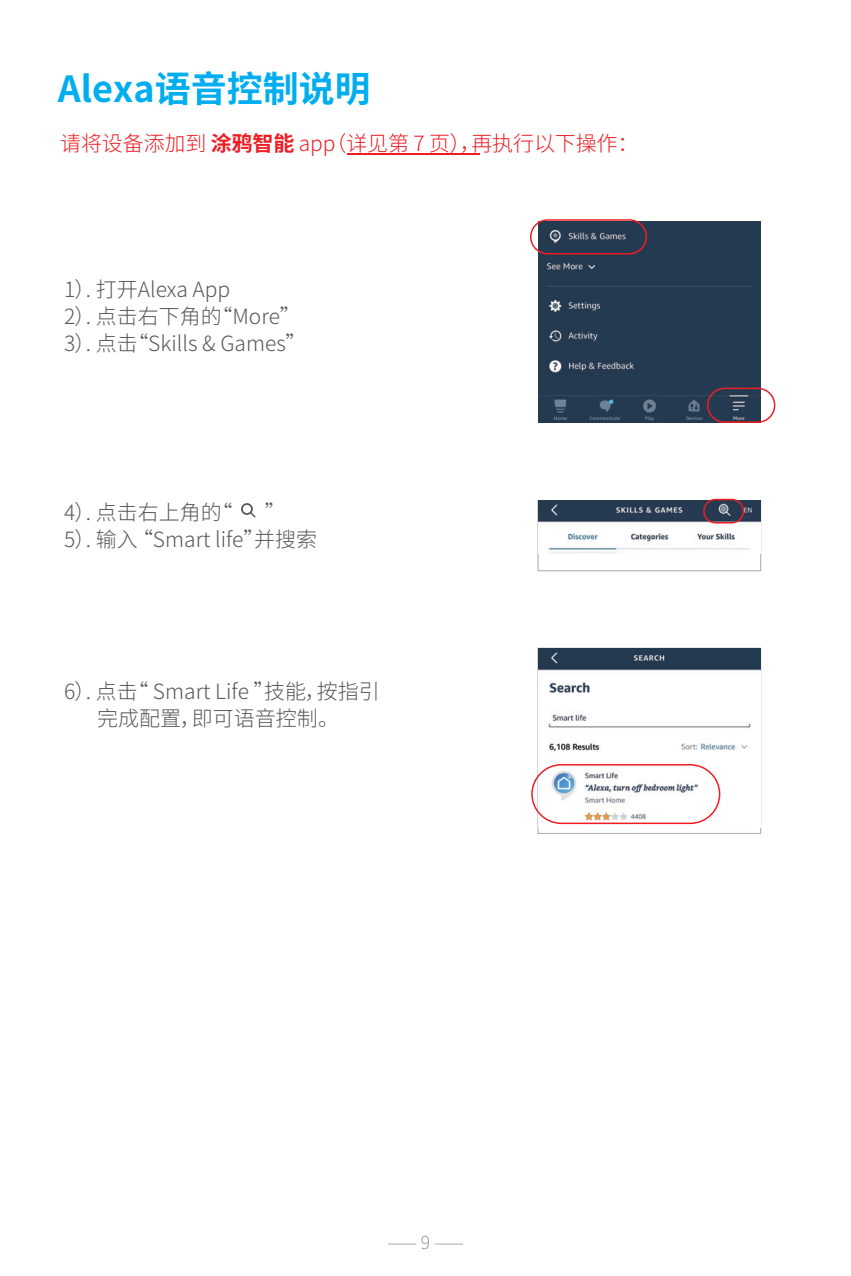
<style>
.page{position:relative;width:851px;height:1276px;background:#fff}
.page>*{position:absolute;margin:0;border:0;box-sizing:border-box;transform-origin:0 0}
.t1{font:700 36px "Source Han Sans CN";color:#00aeef}
.t2{font:300 21px/27px "Source Han Sans CN";color:#57585a}
.t3{font:300 21px "Source Han Sans CN";letter-spacing:-.005em;color:#ee1d23}
.t4{font:200 18px "Source Han Sans CN";color:#6c6d70}
.s1{font-weight:700}
</style>
<div class="page">
<svg style="left:241px;top:503px;width:14px;height:14px"></svg>
<hr style="left:347px;top:153px;width:133px;height:1px;background:#ee1d23">
<img style="left:538px;top:222px;width:222px;height:200px">
<div style="left:707px;top:388px;width:68px;height:35px;border:2px solid #ee1d23;border-radius:17px"></div>
<div style="left:530px;top:219px;width:117px;height:35px;border:2px solid #ee1d23;border-radius:17px"></div>
<img style="left:538px;top:648px;width:222px;height:177px">
<div style="left:531px;top:764px;width:189px;height:60px;border:2px solid #ee1d23;border-radius:29px"></div>
<div style="left:537px;top:500px;width:223px;height:71px;border:1px solid #a8a9ad"></div>
<img style="left:538px;top:500px;width:222px;height:53px">
<div style="left:703px;top:499px;width:41px;height:24px;border:2px solid #ee1d23;border-radius:12px"></div>
<h1 class="t1" style="left:58px;top:68px;width:314px">Alexa语音控制说明</h1>
<p class="t3" style="left:60px;top:131px;width:579px">请将设备添加到 <span class="s1">涂鸦智能</span> app（详见第 7 页），再执行以下操作：</p>
<p class="t2" style="left:64px;top:276px;width:244px">1）. 打开Alexa App<br>2）. 点击右下角的“More”<br>3）. 点击“Skills &amp; Games”</p>
<p class="t2" style="left:64px;top:499px;width:170px">4）. 点击右上角的“</p>
<p class="t2" style="left:64px;top:499px;width:254px;text-indent:201px">”<br>5）. 输入 “Smart life”并搜索</p>
<p class="t2" style="left:64px;top:678px;width:317px;text-align:center">6）. 点击“ Smart Life ”技能，按指引完成配置，即可语音控制。</p>
<p class="t4" style="left:387px;top:1232px;width:78px">⸺ 9 ⸺</p>
</div>
